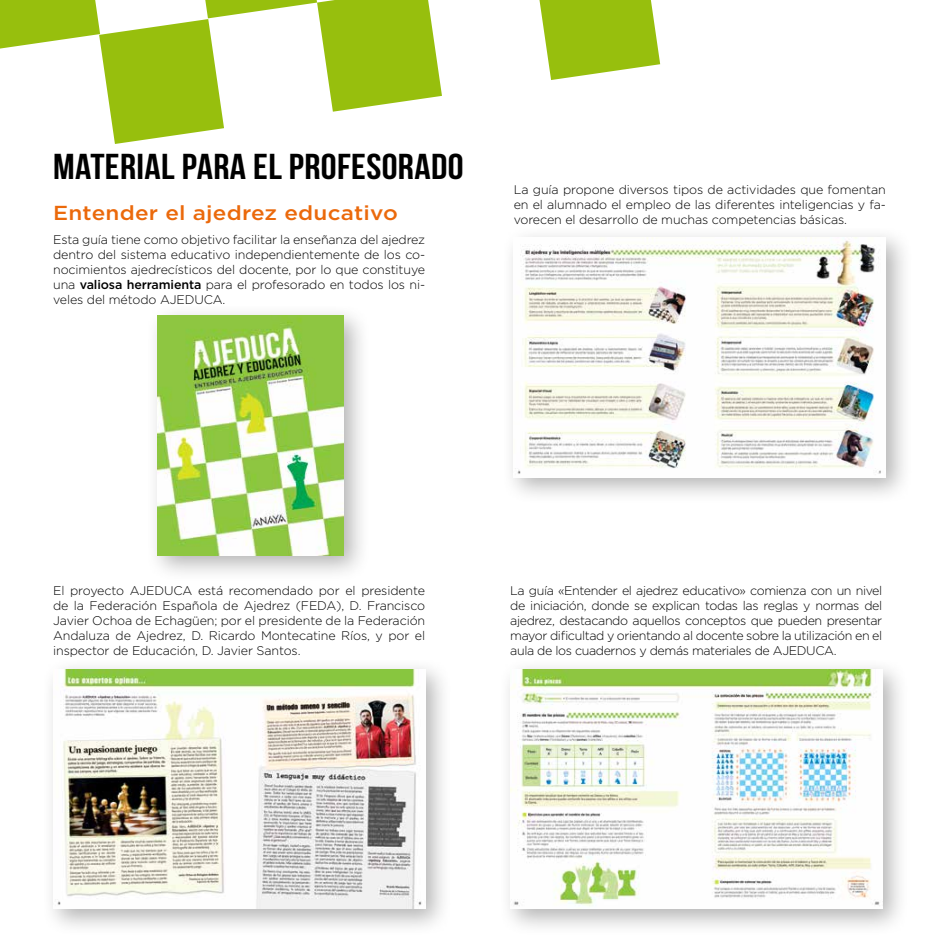
<style>
.page{position:relative;width:939px;height:939px;background:#fff}
.page>*{position:absolute;margin:0;border:0;box-sizing:border-box;transform-origin:0 0}
.t1{font:36px "Bebas Neue";letter-spacing:.01em;color:#000;scale:1.11 1}
.t2{font:500 20.25px "Gotham";letter-spacing:.01em;color:#eb690b;scale:1.11 1}
.t3{font:300 12.5px/15px "Gotham";letter-spacing:-.01em;color:#000;text-align:justify}
.s1{font-weight:500}
</style>
<div class="page">
<svg style="left:0;top:0;width:442px;height:144px"></svg>
<svg style="left:539px;top:0;width:121px;height:80px"></svg>
<div style="left:145px;top:303px;width:226px;height:279px;background:#000;opacity:.3"></div>
<img style="left:158px;top:315px;width:186px;height:240px">
<div style="left:501px;top:225px;width:412px;height:280px;background:#000;opacity:.3"></div>
<img style="left:514px;top:238px;width:372px;height:239px">
<div style="left:41px;top:657px;width:411px;height:279px;background:#000;opacity:.3"></div>
<img style="left:53px;top:669px;width:372px;height:240px">
<div style="left:498px;top:657px;width:412px;height:279px;background:#000;opacity:.3"></div>
<img style="left:510px;top:669px;width:372px;height:240px">
<h1 class="t1" style="left:53px;top:147px;width:371px">MATERIAL PARA EL PROFESORADO</h1>
<h2 class="t2" style="left:53px;top:200px;width:312px">Entender el ajedrez educativo</h2>
<p class="t3" style="left:53px;top:232px;width:374px">Esta guía tiene como objetivo facilitar la enseñanza del ajedrez dentro del sistema educativo independientemente de los co&shy;nocimientos ajedrecísticos del docente, por lo que constituye una <span class="s1">valiosa herramienta</span> para el profesorado en todos los ni&shy;veles del método AJEDUCA.</p>
<p class="t3" style="left:514px;top:181px;width:374px">La guía propone diversos tipos de actividades que fomentan en el alumnado el empleo de las diferentes inteligencias y fa&shy;vorecen el desarrollo de muchas competencias básicas.</p>
<p class="t3" style="left:53px;top:583px;width:374px">El proyecto AJEDUCA está recomendado por el presidente de la Federación Española de Ajedrez (FEDA), D. Francisco Javier Ochoa de Echagüen; por el presidente de la Federación Andaluza de Ajedrez, D. Ricardo Montecatine Ríos, y por el inspector de Educación, D. Javier Santos.</p>
<p class="t3" style="left:510px;top:583px;width:374px">La guía «Entender el ajedrez educativo» comienza con un nivel de iniciación, donde se explican todas las reglas y normas del ajedrez, destacando aquellos conceptos que pueden presentar mayor dificultad y orientando al docente sobre la utilización en el aula de los cuadernos y demás materiales de AJEDUCA.</p>
</div>
